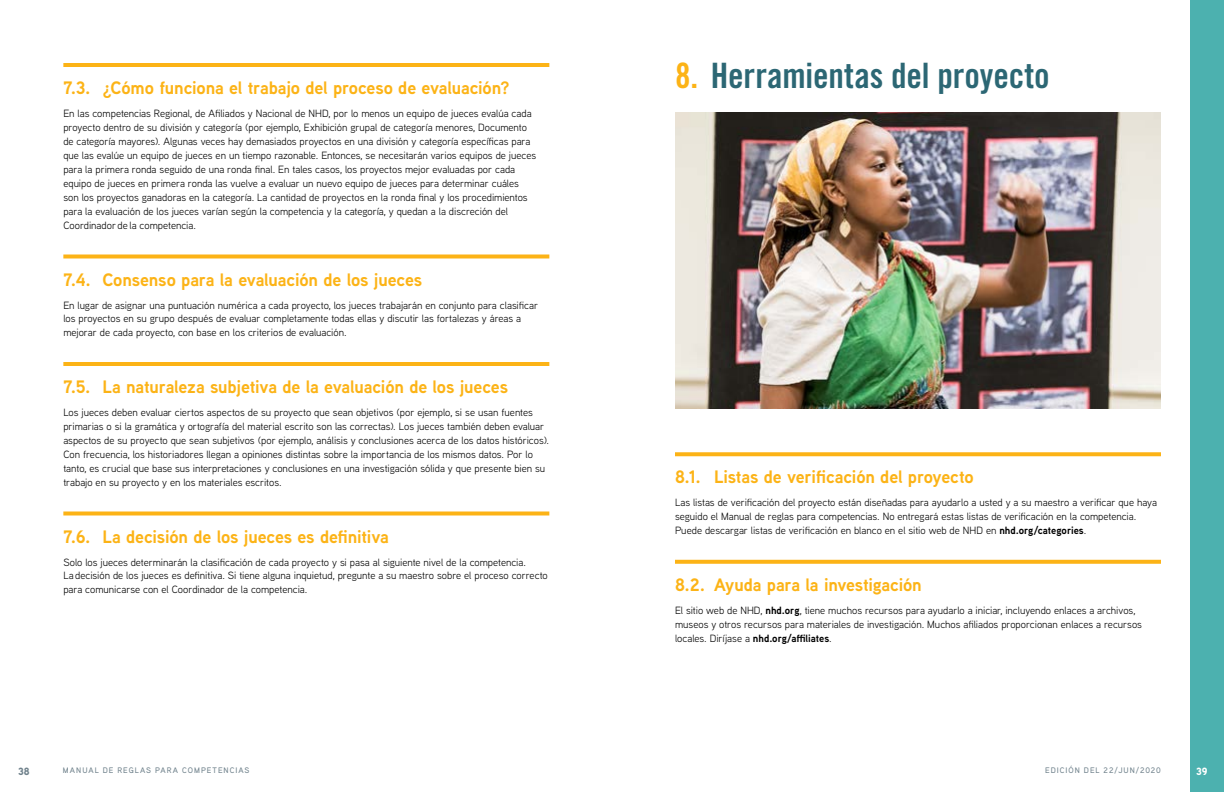
<style>
.page{position:relative;width:1224px;height:792px;background:#fff}
.page>*{position:absolute;margin:0;border:0;box-sizing:border-box;transform-origin:0 0}
.t1{font:35px "Trade Gothic LT Std Bd Cn 20";letter-spacing:-.005em;color:#2c6774}
.t2{font:700 18px "Aaux Next";letter-spacing:-.01em;color:#fcb316}
.t3{font:10.5px/14px "Aaux Next";letter-spacing:-.005em;color:#000}
.t4{font:900 10.5px "Aaux Pro";color:#70828c}
.t5{font:900 10.5px "Aaux Pro";color:#fff}
.t6{font:500 8px "Aaux Pro";letter-spacing:.125em;color:#70828c}
.s1{color:#fcb316}
.s2{font-weight:700}
</style>
<div class="page">
<hr style="left:63px;top:63px;width:486px;height:4px;background:#fcb316">
<svg style="left:63px;top:254px;width:486px;height:4px;background:#fcbc33"></svg>
<hr style="left:63px;top:362px;width:486px;height:4px;background:#fcb316">
<svg style="left:63px;top:512px;width:486px;height:4px;background:#fcbc33"></svg>
<svg style="left:675px;top:452px;width:486px;height:4px;background:#fcb725"></svg>
<svg style="left:675px;top:560px;width:486px;height:4px;background:#fcb723"></svg>
<img style="left:675px;top:112px;width:486px;height:297px">
<div style="left:1190px;top:0;width:34px;height:792px;background:#4cb1af"></div>
<h2 class="t2" style="left:63px;top:75px;width:448px">7.3. ¿Cómo funciona el trabajo del proceso de evaluación?</h2>
<p class="t3" style="left:63px;top:106px;width:474px">En las competencias Regional, de Afiliados y Nacional de NHD, por lo menos un equipo de jueces evalúa cada proyecto dentro de su división y categoría (por ejemplo, Exhibición grupal de categoría menores, Documento de categoría mayores). Algunas veces hay demasiados proyectos en una división y categoría específicas para que las evalúe un equipo de jueces en un tiempo razonable. Entonces, se necesitarán varios equipos de jueces para la primera ronda seguido de una ronda final. En tales casos, los proyectos mejor evaluadas por cada equipo de jueces en primera ronda las vuelve a evaluar un nuevo equipo de jueces para determinar cuáles son los proyectos ganadoras en la categoría. La cantidad de proyectos en la ronda final y los procedimientos para la evaluación de los jueces varían según la competencia y la categoría, y quedan a la discreción del Coordinador de la competencia.</p>
<h2 class="t2" style="left:63px;top:267px;width:360px">7.4. Consenso para la evaluación de los jueces</h2>
<p class="t3" style="left:63px;top:297px;width:476px">En lugar de asignar una puntuación numérica a cada proyecto, los jueces trabajarán en conjunto para clasificar los proyectos en su grupo después de evaluar completamente todas ellas y discutir las fortalezas y áreas a mejorar de cada proyecto, con base en los criterios de evaluación.</p>
<h2 class="t2" style="left:63px;top:374px;width:446px">7.5. La naturaleza subjetiva de la evaluación de los jueces</h2>
<p class="t3" style="left:63px;top:405px;width:487px">Los jueces deben evaluar ciertos aspectos de su proyecto que sean objetivos (por ejemplo, si se usan fuentes primarias o si la gramática y ortografía del material escrito son las correctas). Los jueces también deben evaluar aspectos de su proyecto que sean subjetivos (por ejemplo, análisis y conclusiones acerca de los datos históricos).<br>Con frecuencia, los historiadores llegan a opiniones distintas sobre la importancia de los mismos datos. Por lo tanto, es crucial que base sus interpretaciones y conclusiones en una investigación sólida y que presente bien su trabajo en su proyecto y en los materiales escritos.</p>
<h2 class="t2" style="left:63px;top:524px;width:327px">7.6. La decisión de los jueces es definitiva</h2>
<p class="t3" style="left:63px;top:554px;width:486px">Solo los jueces determinarán la clasificación de cada proyecto y si pasa al siguiente nivel de la competencia.<br>La decisión de los jueces es definitiva. Si tiene alguna inquietud, pregunte a su maestro sobre el proceso correcto para comunicarse con el Coordinador de la competencia.</p>
<h1 class="t1" style="left:675px;top:55px;width:376px"><span class="s1">8.</span> Herramientas del proyecto</h1>
<h2 class="t2" style="left:675px;top:464px;width:300px">8.1. Listas de verificación del proyecto</h2>
<p class="t3" style="left:675px;top:495px;width:484px">Las listas de verificación del proyecto están diseñadas para ayudarlo a usted y a su maestro a verificar que haya seguido el Manual de reglas para competencias. No entregará estas listas de verificación en la competencia.<br>Puede descargar listas de verificación en blanco en el sitio web de NHD en <span class="s2">nhd.org/categories</span>.</p>
<h2 class="t2" style="left:675px;top:572px;width:248px">8.2. Ayuda para la investigación</h2>
<p class="t3" style="left:675px;top:603px;width:469px">El sitio web de NHD, <span class="s2">nhd.org</span>, tiene muchos recursos para ayudarlo a iniciar, incluyendo enlaces a archivos, museos y otros recursos para materiales de investigación. Muchos afiliados proporcionan enlaces a recursos locales. Diríjase a <span class="s2">nhd.org/affiliates</span>.</p>
<p class="t4" style="left:18px;top:765px;width:13px">38</p>
<p class="t6" style="left:63px;top:765px;width:188px">MANUAL DE REGLAS PARA COMPETENCIAS</p>
<p class="t6" style="left:1045px;top:765px;width:117px">EDICIÓN DEL 22/JUN/2020</p>
<p class="t5" style="left:1196px;top:765px;width:13px">39</p>
</div>
